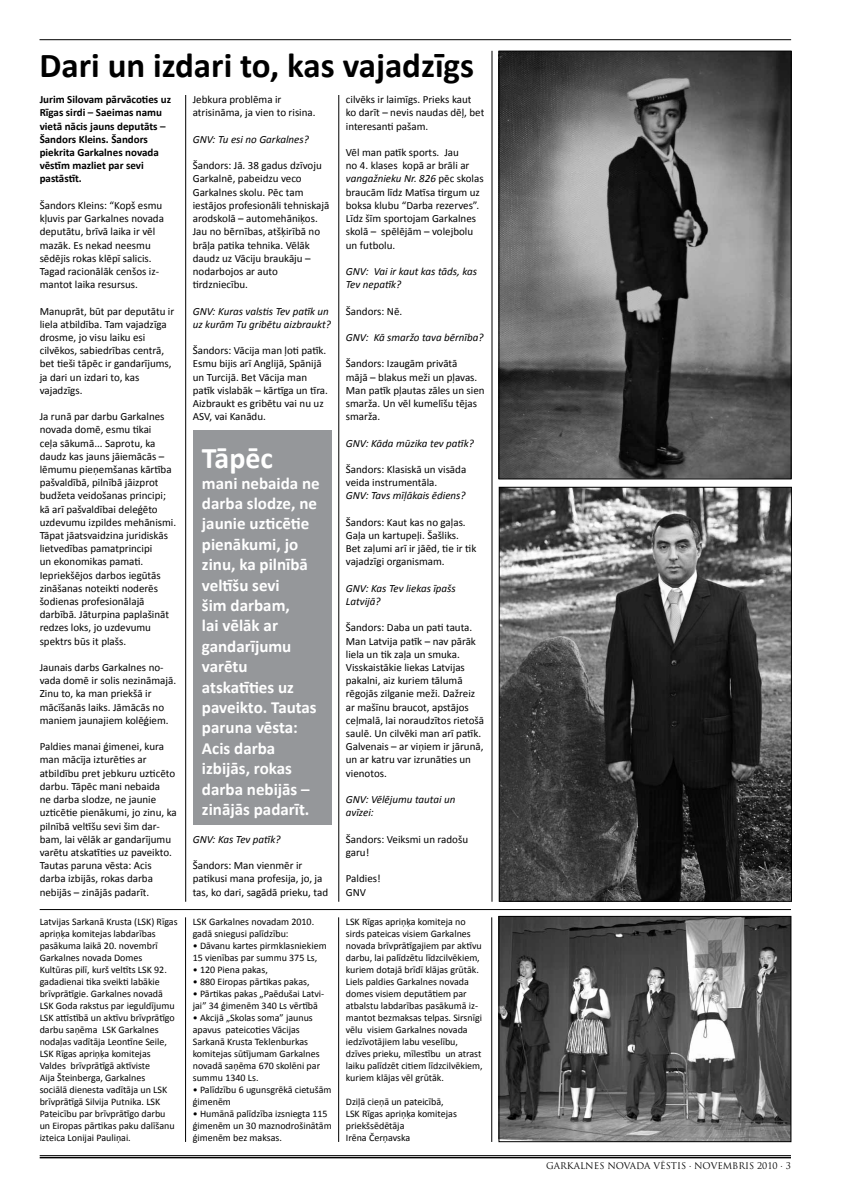
<style>
.page{position:relative;width:842px;height:1191px;background:#fff}
.page>*{position:absolute;margin:0;border:0;box-sizing:border-box;transform-origin:0 0}
.t1{font:700 35px "Calibri";color:#000}
.t2{font:700 30px "Calibri";color:#fff}
.t3{font:700 17px/20.4px "Calibri";color:#fff}
.t4{font:11px/13.2px "Calibri";color:#000}
.t5{font:italic 11px/13.2px "Calibri";color:#000}
.t6{font:700 11px/13.2px "Calibri";color:#000}
.t7{font:10px/12px "Calibri";color:#000}
.t8{font:9px "Trajan Pro";color:#000}
.s1{font-style:italic}
</style>
<div class="page">
<hr style="left:40px;top:1155px;width:751px;height:1px;background:#000">
<hr style="left:40px;top:1156px;width:751px;height:2px;background:#000">
<hr style="left:40px;top:39px;width:751px;height:1px;background:#000">
<img style="left:500px;top:53px;width:290px;height:424px">
<div style="left:498px;top:51px;width:294px;height:428px;border:1px solid #000"></div>
<img style="left:501px;top:489px;width:289px;height:410px">
<div style="left:499px;top:487px;width:293px;height:414px;border:1px solid #000"></div>
<hr style="left:40px;top:909px;width:751px;height:1px;background:#000">
<div style="left:193px;top:430px;width:139px;height:395px;background:#95979a"></div>
<hr style="left:185px;top:95px;width:1px;height:806px;background:#000">
<hr style="left:339px;top:95px;width:1px;height:806px;background:#000">
<hr style="left:492px;top:51px;width:1px;height:850px;background:#000">
<img style="left:501px;top:918px;width:288px;height:222px">
<div style="left:499px;top:916px;width:292px;height:226px;border:1px solid #000"></div>
<hr style="left:185px;top:917px;width:1px;height:225px;background:#000">
<hr style="left:338px;top:917px;width:1px;height:225px;background:#000">
<hr style="left:492px;top:917px;width:1px;height:225px;background:#000">
<h1 class="t1" style="left:40px;top:44px;width:436px">Dari un izdari to, kas vajadzīgs</h1>
<p class="t4" style="left:346px;top:92px;width:140px">cilvēks ir laimīgs. Prieks kaut ko darīt – nevis naudas dēļ, bet interesanti pašam.</p>
<p class="t4" style="left:346px;top:145px;width:139px">Vēl man patīk sports. Jau<br>no 4. klases kopā ar brāli ar <span class="s1">vangažnieku Nr. 826</span> pēc skolas braucām līdz Matīsa tirgum uz boksa klubu “Darba rezerves”.<br>Līdz šīm sportojam Garkalnes skolā – spēlējām – volejbolu un futbolu.</p>
<p class="t5" style="left:346px;top:264px;width:133px">GNV: Vai ir kaut kas tāds, kas<br>Tev nepatīk?</p>
<p class="t4" style="left:346px;top:304px;width:58px">Šandors: Nē.</p>
<p class="t5" style="left:346px;top:330px;width:139px">GNV: Kā smaržo tava bērnība?</p>
<p class="t4" style="left:346px;top:356px;width:140px">Šandors: Izaugām privātā<br>mājā – blakus meži un pļavas.<br>Man patīk pļautas zāles un sien smarža. Un vēl kumelīšu tējas smarža.</p>
<p class="t5" style="left:346px;top:436px;width:129px">GNV: Kāda mūzika tev patīk?</p>
<p class="t4" style="left:346px;top:462px;width:122px">Šandors: Klasiskā un visāda veida instrumentāla.</p>
<p class="t5" style="left:346px;top:488px;width:121px">GNV: Tavs mīļākais ēdiens?</p>
<p class="t4" style="left:346px;top:515px;width:132px">Šandors: Kaut kas no gaļas.<br>Gaļa un kartupeļi. Šašliks.<br>Bet zaļumi arī ir jāēd, tie ir tik vajadzīgi organismam.</p>
<p class="t5" style="left:346px;top:581px;width:111px">GNV: Kas Tev liekas īpašs<br>Latvijā?</p>
<p class="t4" style="left:346px;top:620px;width:140px">Šandors: Daba un pati tauta.<br>Man Latvija patīk – nav pārāk liela un tik zaļa un smuka.<br>Visskaistākie liekas Latvijas pakalni, aiz kuriem tālumā rēgojās zilganie meži. Dažreiz ar mašīnu braucot, apstājos ceļmalā, lai noraudzītos rietošā saulē. Un cilvēki man arī patīk.<br>Galvenais – ar viņiem ir jārunā, un ar katru var izrunāties un vienotos.</p>
<p class="t5" style="left:346px;top:792px;width:111px">GNV: Vēlējumu tautai un avīzei:</p>
<p class="t4" style="left:346px;top:832px;width:124px">Šandors: Veiksmi un radošu garu!</p>
<p class="t4" style="left:346px;top:871px;width:36px">Paldies!<br>GNV</p>
<p class="t6" style="left:40px;top:92px;width:133px">Jurim Silovam pārvācoties uz<br>Rīgas sirdi – Saeimas namu vietā nācis jauns deputāts –<br>Šandors Kleins. Šandors piekrita Garkalnes novada vēstīm mazliet par sevi pastāstīt.</p>
<p class="t4" style="left:40px;top:198px;width:126px">Šandors Kleins: “Kopš esmu kļuvis par Garkalnes novada deputātu, brīvā laika ir vēl mazāk. Es nekad neesmu sēdējis rokas klēpī salicis.<br>Tagad racionālāk cenšos iz&shy;mantot laika resursus.</p>
<p class="t4" style="left:40px;top:304px;width:136px">Manuprāt, būt par deputātu ir liela atbildība. Tam vajadzīga drosme, jo visu laiku esi cilvēkos, sabiedrības centrā, bet tieši tāpēc ir gandarījums, ja dari un izdari to, kas vajadzīgs.</p>
<p class="t4" style="left:40px;top:409px;width:138px">Ja runā par darbu Garkalnes novada domē, esmu tikai<br>ceļa sākumā... Saprotu, ka daudz kas jauns jāiemācās – lēmumu pieņemšanas kārtība pašvaldībā, pilnībā jāizprot budžeta veidošanas principi; kā arī pašvaldībai deleģēto uzdevumu izpildes mehānismi.<br>Tāpat jāatsvaidzina juridiskās lietvedības pamatprincipi<br>un ekonomikas pamati.<br>Iepriekšējos darbos iegūtās zināšanas noteikti noderēs šodienas profesionālajā darbībā. Jāturpina paplašināt redzes loks, jo uzdevumu spektrs būs it plašs.</p>
<p class="t4" style="left:40px;top:660px;width:138px">Jaunais darbs Garkalnes no&shy;vada domē ir solis nezināmajā.<br>Zinu to, ka man priekšā ir mācīšanās laiks. Jāmācās no maniem jaunajiem kolēģiem.</p>
<p class="t4" style="left:40px;top:739px;width:139px">Paldies manai ģimenei, kura man mācīja izturēties ar atbildību pret jebkuru uzticēto darbu. Tāpēc mani nebaida<br>ne darba slodze, ne jaunie uzticētie pienākumi, jo zinu, ka pilnībā veltīšu sevi šim dar&shy;bam, lai vēlāk ar gandarījumu varētu atskatīties uz paveikto.<br>Tautas paruna vēsta: Acis darba izbijās, rokas darba nebijās – zinājās padarīt.</p>
<p class="t4" style="left:193px;top:92px;width:124px">Jebkura problēma ir atrisināma, ja vien to risina.</p>
<p class="t5" style="left:193px;top:132px;width:118px">GNV: Tu esi no Garkalnes?</p>
<p class="t4" style="left:193px;top:158px;width:138px">Šandors: Jā. 38 gadus dzīvoju<br>Garkalnē, pabeidzu veco<br>Garkalnes skolu. Pēc tam iestājos profesionāli tehniskajā arodskolā – automehāniķos.<br>Jau no bērnības, atšķirībā no brāļa patika tehnika. Vēlāk daudz uz Vāciju braukāju – nodarbojos ar auto tirdzniecību.</p>
<p class="t5" style="left:193px;top:304px;width:140px">GNV: Kuras valstis Tev patīk un uz kurām Tu gribētu aizbraukt?</p>
<p class="t4" style="left:193px;top:343px;width:137px">Šandors: Vācija man ļoti patīk.<br>Esmu bijis arī Anglijā, Spānijā un Turcijā. Bet Vācija man patīk vislabāk – kārtīga un tīra.<br>Aizbraukt es gribētu vai nu uz<br>ASV, vai Kanādu.</p>
<h2 class="t2" style="left:202px;top:439px;width:73px">Tāpēc</h2>
<p class="t3" style="left:202px;top:472px;width:119px">mani nebaida ne darba slodze, ne jaunie uzticētie pienākumi, jo zinu, ka pilnībā veltīšu sevi<br>šim darbam,<br>lai vēlāk ar gandarījumu varētu atskatīties uz paveikto. Tautas paruna vēsta:<br>Acis darba izbijās, rokas darba nebijās – zinājās padarīt.</p>
<p class="t5" style="left:193px;top:832px;width:89px">GNV: Kas Tev patīk?</p>
<p class="t4" style="left:193px;top:858px;width:137px">Šandors: Man vienmēr ir patikusi mana profesija, jo, ja tas, ko dari, sagādā prieku, tad</p>
<p class="t7" style="left:40px;top:915px;width:139px">Latvijas Sarkanā Krusta (LSK) Rīgas apriņķa komitejas labdarības pasākuma laikā 20. novembrī<br>Garkalnes novada Domes<br>Kultūras pilī, kurš veltīts LSK 92. gadadienai tika sveikti labākie brīvprātīgie. Garkalnes novadā<br>LSK Goda rakstus par ieguldījumu<br>LSK attīstībā un aktīvu brīvprātīgo darbu saņēma LSK Garkalnes nodaļas vadītāja Leontīne Seile,<br>LSK Rīgas apriņķa komitejas<br>Valdes brīvprātīgā aktīviste<br>Aija Šteinberga, Garkalnes<br>sociālā dienesta vadītāja un LSK brīvprātīgā Silvija Putnika. LSK<br>Pateicību par brīvprātīgo darbu un Eiropas pārtikas paku dalīšanu izteica Lonijai Pauliņai.</p>
<p class="t7" style="left:193px;top:915px;width:123px">LSK Garkalnes novadam 2010. gadā sniegusi palīdzību:</p>
<p class="t7" style="left:193px;top:939px;width:135px">• Dāvanu kartes pirmklasniekiem<br>15 vienības par summu 375 Ls,</p>
<p class="t7" style="left:193px;top:963px;width:77px">• 120 Piena pakas,</p>
<p class="t7" style="left:193px;top:975px;width:118px">• 880 Eiropas pārtikas pakas,</p>
<p class="t7" style="left:193px;top:987px;width:133px">• Pārtikas pakas „Paēdušai Latvi&shy;jai” 34 ģimenēm 340 Ls vērtībā</p>
<p class="t7" style="left:193px;top:1011px;width:129px">• Akcijā „Skolas soma” jaunus apavus pateicoties Vācijas<br>Sarkanā Krusta Teklenburkas komitejas sūtījumam Garkalnes novadā saņēma 670 skolēni par summu 1340 Ls.</p>
<p class="t7" style="left:193px;top:1083px;width:140px">• Palīdzību 6 ugunsgrēkā cietušām ģimenēm</p>
<p class="t7" style="left:193px;top:1107px;width:140px">• Humānā palīdzība izsniegta 115 ģimenēm un 30 maznodrošinātām ģimenēm bez maksas.</p>
<p class="t7" style="left:346px;top:915px;width:138px">LSK Rīgas apriņķa komiteja no sirds pateicas visiem Garkalnes novada brīvprātīgajiem par aktīvu darbu, lai palīdzētu līdzcilvēkiem, kuriem dotajā brīdī klājas grūtāk.<br>Liels paldies Garkalnes novada domes visiem deputātiem par atbalstu labdarības pasākumā iz&shy;mantot bezmaksas telpas. Sirsnīgi vēlu visiem Garkalnes novada iedzīvotājiem labu veselību, dzīves prieku, mīlestību un atrast laiku palīdzēt citiem līdzcilvēkiem, kuriem klājas vēl grūtāk.</p>
<p class="t7" style="left:346px;top:1095px;width:113px">Dziļā cieņā un pateicībā,<br>LSK Rīgas apriņķa komitejas priekšsēdētāja<br>Irēna Čerņavska</p>
<p class="t8" style="left:546px;top:1159px;width:246px">GARKALNES NOVADA VĒSTIS · NOVEMBRIS 2010 · 3</p>
</div>
